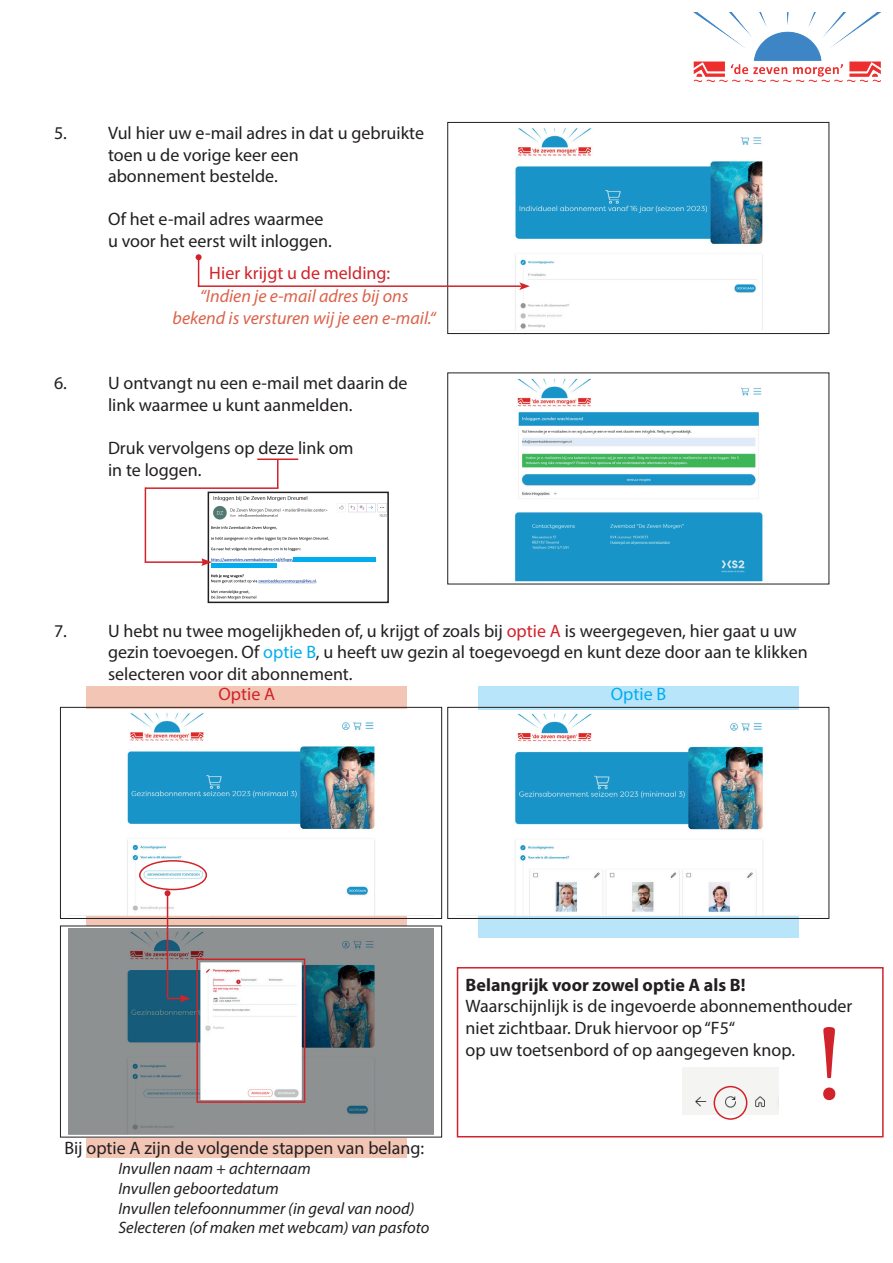
<style>
.page{position:relative;width:893px;height:1263px;background:#fff}
.page>*{position:absolute;margin:0;border:0;box-sizing:border-box;transform-origin:0 0}
.t1{font:108px "Minion Pro";color:#d1232a}
.t2{font:18px/21.6px "Myriad Pro";color:#231f20}
.t3{font:italic 18px/21.6px "Myriad Pro";color:#db634b;text-align:center}
.t4{font:700 18px "Myriad Pro";color:#231f20}
.t5{font:18px "Myriad Pro";color:#d1232a}
.t6{font:18px "Myriad Pro";color:#00aeef}
.t7{font:italic 16.5px/19.8px "Myriad Pro";color:#231f20}
.s1{color:#d1232a}
.s2{color:#00aeef}
</style>
<div class="page">
<img style="left:693px;top:12px;width:188px;height:70px">
<div style="left:478px;top:686px;width:321px;height:252px;background:#b9e5fa"></div>
<div style="left:87px;top:686px;width:320px;height:472px;background:#f2c5b4"></div>
<img style="left:457px;top:710px;width:364px;height:206px">
<img style="left:514px;top:378px;width:249px;height:203px">
<img style="left:515px;top:128px;width:248px;height:202px">
<div style="left:447px;top:122px;width:382px;height:212px;border:1px solid #231f20"></div>
<div style="left:60px;top:707px;width:382px;height:212px;border:1px solid #231f20"></div>
<div style="left:447px;top:707px;width:382px;height:212px;border:1px solid #231f20"></div>
<hr style="left:198px;top:257px;width:1px;height:30px;background:#d1232a">
<svg style="left:196px;top:254px;width:6px;height:6px"></svg>
<hr style="left:198px;top:285px;width:324px;height:2px;background:#d1232a">
<svg style="left:519px;top:282px;width:11px;height:8px"></svg>
<img style="left:68px;top:710px;width:366px;height:206px">
<div style="left:60px;top:925px;width:382px;height:212px;border:1px solid #231f20"></div>
<img style="left:68px;top:929px;width:365px;height:205px">
<div style="left:682px;top:1067px;width:97px;height:47px;background:#f4f4f3"></div>
<div style="left:714px;top:1086px;width:33px;height:34px;border:2px solid #d1232a;border-radius:50%"></div>
<div style="left:457px;top:967px;width:427px;height:170px;border:2px solid #d1232a"></div>
<div style="left:139px;top:860px;width:68px;height:30px;border:2px solid #d1232a;border-radius:50%"></div>
<hr style="left:167px;top:893px;width:1px;height:105px;background:#d1232a">
<svg style="left:165px;top:890px;width:6px;height:6px"></svg>
<svg style="left:168px;top:995px;width:22px;height:7px"></svg>
<div style="left:196px;top:958px;width:109px;height:145px;border:2px solid #d1232a"></div>
<img style="left:211px;top:496px;width:175px;height:104px">
<div style="left:208px;top:492px;width:181px;height:111px;border:2px solid #231f20"></div>
<hr style="left:211px;top:563px;width:66px;height:4px;background:#00aeef">
<hr style="left:294px;top:558px;width:82px;height:4px;background:#00aeef">
<hr style="left:257px;top:458px;width:41px;height:2px;background:#d1232a">
<svg style="left:277px;top:460px;width:1px;height:27px"></svg>
<hr style="left:145px;top:487px;width:133px;height:2px;background:#d1232a">
<hr style="left:145px;top:487px;width:1px;height:75px;background:#d1232a">
<hr style="left:145px;top:561px;width:59px;height:2px;background:#d1232a">
<svg style="left:201px;top:558px;width:11px;height:8px"></svg>
<p class="t2" style="left:108px;top:122px;width:318px;text-indent:-54px">5. Vul hier uw e-mail adres in dat u gebruikte toen u de vorige keer een<br>abonnement bestelde.</p>
<p class="t2" style="left:108px;top:208px;width:225px">Of het e-mail adres waarmee u voor het eerst wilt inloggen.</p>
<p class="t5" style="left:209px;top:262px;width:183px">Hier krijgt u de melding:</p>
<p class="t3" style="left:173px;top:285px;width:265px">“Indien je e-mail adres bij ons bekend is versturen wij je een e-mail.“</p>
<p class="t2" style="left:54px;top:372px;width:355px;text-align:center">6. U ontvangt nu een e-mail met daarin de link waarmee u kunt aanmelden.</p>
<p class="t2" style="left:108px;top:437px;width:247px">Druk vervolgens op deze link om in te loggen.</p>
<p class="t2" style="left:108px;top:619px;width:701px;text-indent:-54px">7. U hebt nu twee mogelijkheden of, u krijgt of zoals bij <span class="s1">optie A</span> is weergegeven, hier gaat u uw gezin toevoegen. Of <span class="s2">optie B</span>, u heeft uw gezin al toegevoegd en kunt deze door aan te klikken selecteren voor dit abonnement.</p>
<p class="t5" style="left:219px;top:683px;width:58px">Optie A</p>
<p class="t6" style="left:611px;top:683px;width:57px">Optie B</p>
<p class="t2" style="left:64px;top:1137px;width:361px">Bij optie A zijn de volgende stappen van belang:</p>
<p class="t7" style="left:118px;top:1158px;width:313px">Invullen naam + achternaam<br>Invullen geboortedatum<br>Invullen telefoonnummer (in geval van nood)<br>Selecteren (of maken met webcam) van pasfoto</p>
<p class="t4" style="left:466px;top:973px;width:281px">Belangrijk voor zowel optie A als B!</p>
<p class="t2" style="left:466px;top:995px;width:388px">Waarschijnlijk is de ingevoerde abonnementhouder niet zichtbaar. Druk hiervoor op “F5“<br>op uw toetsenbord of op aangegeven knop.</p>
<h1 class="t1" style="left:814px;top:992px;width:31px">!</h1>
</div>
